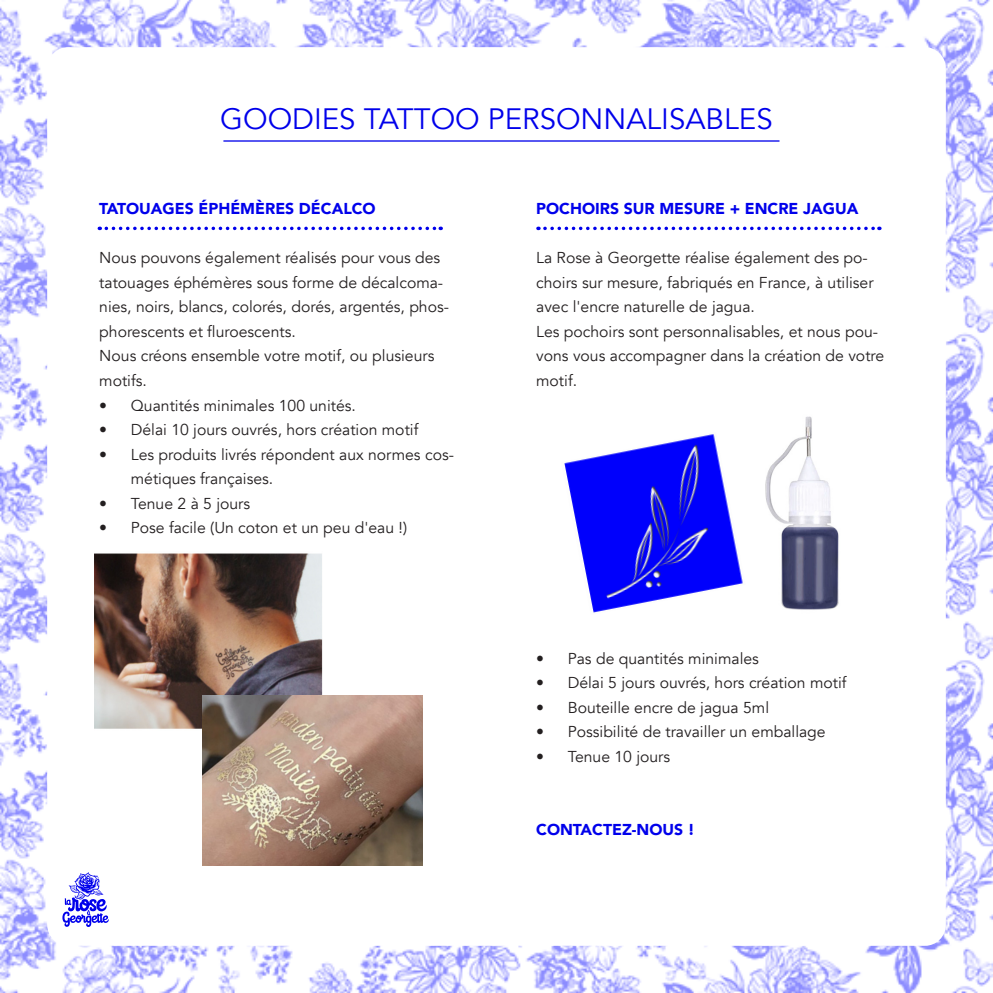
<style>
.page{position:relative;width:993px;height:993px;background:#fff}
.page>*{position:absolute;margin:0;border:0;box-sizing:border-box;transform-origin:0 0}
.t1{font:29.4px "Avenir";color:#0000eb}
.t2{font:15.75px/24.5px "Avenir";color:#231f20}
.t3{font:900 15.75px "Avenir";color:#0000eb}
</style>
<div class="page">
<img style="left:0;top:0;width:992px;height:992px">
<div style="left:47px;top:47px;width:898px;height:898px;background:#fff;border-radius:21px"></div>
<hr style="left:223px;top:140px;width:556px;height:2px;background:#0000eb">
<svg style="left:62px;top:872px;width:47px;height:54px"></svg>
<img style="left:94px;top:553px;width:228px;height:177px">
<img style="left:203px;top:694px;width:219px;height:171px">
<img style="left:564px;top:434px;width:179px;height:179px">
<img style="left:765px;top:416px;width:74px;height:194px">
<svg style="left:106px;top:226px;width:335px;height:4px"></svg>
<svg style="left:544px;top:226px;width:335px;height:4px"></svg>
<p class="t1" style="left:220px;top:101px;width:553px">GOODIES TATTOO PERSONNALISABLES</p>
<p class="t3" style="left:99px;top:195px;width:278px">TATOUAGES ÉPHÉMÈRES DÉCALCO</p>
<p class="t2" style="left:99px;top:246px;width:351px">Nous pouvons également réalisés pour vous des tatouages éphémères sous forme de décalcoma&shy;nies, noirs, blancs, colorés, dorés, argentés, phos&shy;phorescents et fluroescents.</p>
<p class="t2" style="left:99px;top:344px;width:336px">Nous créons ensemble votre motif, ou plusieurs motifs.</p>
<p class="t2" style="left:99px;top:393px;width:258px">• Quantités minimales 100 unités.</p>
<p class="t2" style="left:99px;top:417px;width:320px">• Délai 10 jours ouvrés, hors création motif</p>
<p class="t2" style="left:131px;top:442px;width:324px;text-indent:-32px">• Les produits livrés répondent aux normes cos&shy;métiques françaises.</p>
<p class="t2" style="left:99px;top:491px;width:152px">• Tenue 2 à 5 jours</p>
<p class="t2" style="left:99px;top:515px;width:309px">• Pose facile (Un coton et un peu d'eau !)</p>
<p class="t3" style="left:536px;top:195px;width:323px">POCHOIRS SUR MESURE + ENCRE JAGUA</p>
<p class="t2" style="left:536px;top:246px;width:339px">La Rose à Georgette réalise également des po&shy;choirs sur mesure, fabriqués en France, à utiliser avec l'encre naturelle de jagua.</p>
<p class="t2" style="left:536px;top:319px;width:349px">Les pochoirs sont personnalisables, et nous pou&shy;vons vous accompagner dans la création de votre motif.</p>
<p class="t2" style="left:536px;top:646px;width:224px">• Pas de quantités minimales</p>
<p class="t2" style="left:536px;top:670px;width:312px">• Délai 5 jours ouvrés, hors création motif</p>
<p class="t2" style="left:536px;top:695px;width:234px">• Bouteille encre de jagua 5ml</p>
<p class="t2" style="left:536px;top:719px;width:291px">• Possibilité de travailler un emballage</p>
<p class="t2" style="left:536px;top:744px;width:135px">• Tenue 10 jours</p>
<p class="t3" style="left:536px;top:816px;width:160px">CONTACTEZ-NOUS !</p>
</div>
